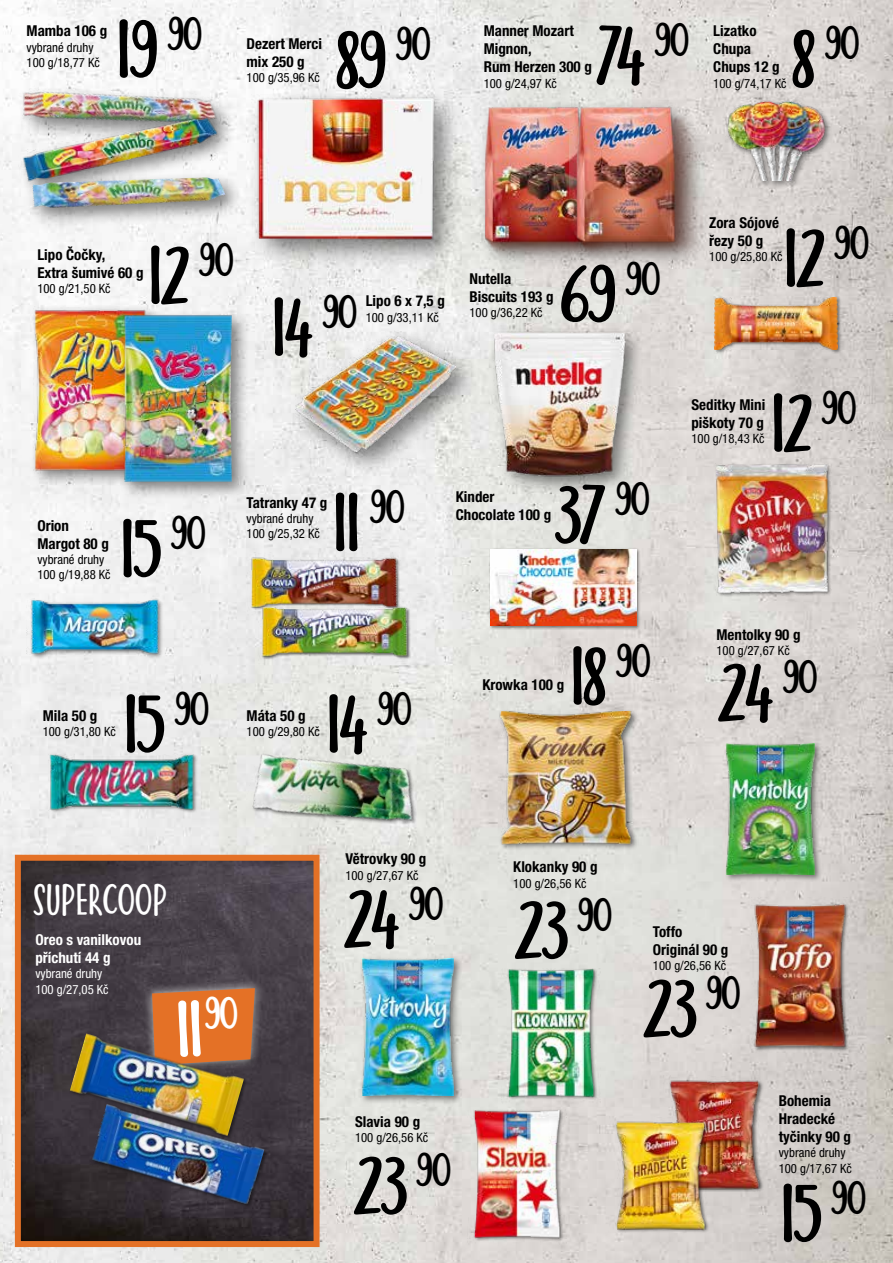
<style>
.page{position:relative;width:893px;height:1263px;background:#fff}
.page>*{position:absolute;margin:0;border:0;box-sizing:border-box;transform-origin:0 0}
.t1{font:700 82.5px/161.6px "Nuit";color:#000}
.t2{font:700 79.5px "Nuit";color:#fff}
.t3{font:700 48.15px "Nuit";color:#000}
.t4{font:700 37.5px "Nuit";letter-spacing:.04em;color:#fff}
.t5{font:700 condensed 15px/18px "Helvetica Neue LT Pro";color:#000}
.t6{font:700 condensed 15px/18px "Helvetica Neue LT Pro";color:#fff}
.t7{font:condensed 12.75px/15.3px "Helvetica Neue LT Pro";color:#000}
.t8{font:condensed 12.75px/15.3px "Helvetica Neue LT Pro";color:#fff}
.s1{font-size:82.5px}
</style>
<div class="page">
<img style="left:0;top:0;width:893px;height:1263px">
<img style="left:22px;top:862px;width:291px;height:378px">
<div style="left:15px;top:855px;width:305px;height:392px;border:6px solid #e47126"></div>
<div style="left:143px;top:979px;width:122px;height:95px;background:#fff;opacity:.75"></div>
<div style="left:725px;top:100px;width:106px;height:88px;background:#000;opacity:.49"></div>
<img style="left:725px;top:78px;width:103px;height:103px">
<div style="left:714px;top:296px;width:128px;height:58px;background:#000;opacity:.49"></div>
<img style="left:715px;top:297px;width:123px;height:52px">
<img style="left:459px;top:317px;width:199px;height:180px">
<div style="left:29px;top:303px;width:135px;height:185px;background:#000;opacity:.49"></div>
<img style="left:7px;top:306px;width:166px;height:167px">
<div style="left:118px;top:310px;width:133px;height:190px;background:#000;opacity:.49"></div>
<img style="left:123px;top:315px;width:108px;height:166px">
<div style="left:288px;top:329px;width:195px;height:150px;background:#000;opacity:.49"></div>
<img style="left:296px;top:323px;width:160px;height:133px">
<div style="left:249px;top:89px;width:213px;height:180px;background:#000;opacity:.49"></div>
<img style="left:199px;top:41px;width:292px;height:224px">
<div style="left:471px;top:91px;width:154px;height:183px;background:#000;opacity:.49"></div>
<img style="left:477px;top:91px;width:86px;height:166px">
<div style="left:563px;top:91px;width:155px;height:183px;background:#000;opacity:.49"></div>
<img style="left:569px;top:91px;width:141px;height:166px">
<img style="left:0;top:29px;width:243px;height:160px">
<div style="left:19px;top:112px;width:217px;height:88px;background:#000;opacity:.49"></div>
<img style="left:19px;top:113px;width:204px;height:74px">
<div style="left:27px;top:171px;width:218px;height:57px;background:#000;opacity:.49"></div>
<img style="left:32px;top:177px;width:195px;height:31px">
<img style="left:654px;top:1057px;width:120px;height:151px">
<img style="left:600px;top:1099px;width:120px;height:151px">
<div style="left:724px;top:741px;width:98px;height:141px;background:#000;opacity:.49"></div>
<img style="left:726px;top:743px;width:88px;height:132px">
<div style="left:498px;top:708px;width:141px;height:143px;background:#000;opacity:.49"></div>
<img style="left:464px;top:711px;width:203px;height:142px">
<div style="left:359px;top:956px;width:104px;height:149px;background:#000;opacity:.49"></div>
<img style="left:361px;top:958px;width:92px;height:137px">
<img style="left:27px;top:584px;width:138px;height:84px">
<div style="left:489px;top:547px;width:152px;height:83px;background:#000;opacity:.49"></div>
<img style="left:490px;top:549px;width:146px;height:76px">
<div style="left:715px;top:463px;width:117px;height:134px;background:#000;opacity:.49"></div>
<img style="left:716px;top:464px;width:116px;height:132px">
<div style="left:49px;top:754px;width:149px;height:60px;background:#000;opacity:.49"></div>
<img style="left:49px;top:754px;width:146px;height:56px">
<img style="left:241px;top:723px;width:188px;height:135px">
<img style="left:502px;top:959px;width:99px;height:147px">
<img style="left:743px;top:898px;width:117px;height:159px">
<img style="left:467px;top:1100px;width:99px;height:147px">
<img style="left:239px;top:534px;width:171px;height:103px">
<img style="left:249px;top:584px;width:172px;height:103px">
<img style="left:55px;top:983px;width:203px;height:203px">
<img style="left:76px;top:1053px;width:203px;height:203px">
<p class="t5" style="left:27px;top:22px;width:82px">Mamba 106 g</p>
<p class="t7" style="left:27px;top:39px;width:75px">vybrané druhy<br>100 g/18,77 Kč</p>
<h1 class="t1" style="left:117px;top:-32px;width:86px">19 <sup>90</sup></h1>
<p class="t5" style="left:247px;top:34px;width:77px">Dezert Merci mix 250 g</p>
<p class="t7" style="left:247px;top:70px;width:75px">100 g/35,96 Kč</p>
<h1 class="t1" style="left:337px;top:-21px;width:95px">89 <sup>90</sup></h1>
<h1 class="t1" style="left:597px;top:-26px;width:93px">74 <sup>90</sup></h1>
<h3 class="t3" style="left:793px;top:14px;width:68px"><span class="s1">8</span>90</h3>
<p class="t5" style="left:713px;top:22px;width:68px">Lizatko<br>Chupa<br>Chups 12 g</p>
<p class="t7" style="left:713px;top:75px;width:75px">100 g/74,17 Kč</p>
<p class="t5" style="left:484px;top:22px;width:110px">Manner Mozart<br>Mignon,<br>Rum Herzen 300 g</p>
<p class="t7" style="left:484px;top:75px;width:75px">100 g/24,97 Kč</p>
<p class="t5" style="left:37px;top:245px;width:108px">Lipo Čočky,<br>Extra šumivé 60 g</p>
<p class="t7" style="left:37px;top:281px;width:75px">100 g/21,50 Kč</p>
<h1 class="t1" style="left:149px;top:194px;width:86px">12 <sup>90</sup></h1>
<h1 class="t1" style="left:273px;top:246px;width:86px">14 <sup>90</sup></h1>
<p class="t5" style="left:366px;top:292px;width:81px">Lipo 6 x 7,5 g</p>
<p class="t7" style="left:366px;top:309px;width:75px">100 g/33,11 Kč</p>
<p class="t5" style="left:469px;top:269px;width:86px">Nutella<br>Biscuits 193 g</p>
<p class="t7" style="left:469px;top:305px;width:75px">100 g/36,22 Kč</p>
<h1 class="t1" style="left:561px;top:213px;width:100px">69 <sup>90</sup></h1>
<p class="t5" style="left:709px;top:213px;width:71px">Zora Sójové řezy 50 g</p>
<p class="t7" style="left:709px;top:249px;width:75px">100 g/25,80 Kč</p>
<h1 class="t1" style="left:784px;top:177px;width:86px">12 <sup>90</sup></h1>
<p class="t5" style="left:691px;top:395px;width:75px">Seditky Mini piškoty 70 g</p>
<p class="t7" style="left:691px;top:431px;width:75px">100 g/18,43 Kč</p>
<h1 class="t1" style="left:772px;top:342px;width:86px">12 <sup>90</sup></h1>
<p class="t5" style="left:37px;top:516px;width:73px">Orion<br>Margot 80 g</p>
<p class="t7" style="left:37px;top:552px;width:75px">vybrané druhy<br>100 g/19,88 Kč</p>
<h1 class="t1" style="left:121px;top:468px;width:86px">15 <sup>90</sup></h1>
<p class="t5" style="left:247px;top:493px;width:82px">Tatranky 47 g</p>
<p class="t7" style="left:247px;top:511px;width:75px">vybrané druhy<br>100 g/25,32 Kč</p>
<h1 class="t1" style="left:334px;top:441px;width:72px">11 <sup>90</sup></h1>
<p class="t5" style="left:43px;top:706px;width:56px">Mila 50 g</p>
<p class="t7" style="left:43px;top:723px;width:75px">100 g/31,80 Kč</p>
<h1 class="t1" style="left:125px;top:643px;width:86px">15 <sup>90</sup></h1>
<h1 class="t1" style="left:327px;top:643px;width:86px">14 <sup>90</sup></h1>
<p class="t5" style="left:247px;top:706px;width:61px">Máta 50 g</p>
<p class="t7" style="left:247px;top:723px;width:75px">100 g/29,80 Kč</p>
<h1 class="t1" style="left:555px;top:433px;width:97px">37 <sup>90<br></sup>18 <sup>90</sup></h1>
<p class="t5" style="left:456px;top:487px;width:97px">Kinder<br>Chocolate 100 g</p>
<p class="t5" style="left:482px;top:675px;width:83px">Krowka 100 g</p>
<p class="t5" style="left:716px;top:625px;width:86px">Mentolky 90 g</p>
<p class="t7" style="left:716px;top:643px;width:75px">100 g/27,67 Kč</p>
<h1 class="t1" style="left:719px;top:611px;width:99px">24 <sup>90</sup></h1>
<h3 class="t4" style="left:34px;top:875px;width:134px">SUPERCOOP</h3>
<p class="t6" style="left:35px;top:930px;width:107px">Oreo s vanilkovou příchutí 44 g</p>
<p class="t8" style="left:35px;top:966px;width:75px">vybrané druhy<br>100 g/27,05 Kč</p>
<h2 class="t2" style="left:175px;top:983px;width:63px;rotate:-2deg">11<sup>90</sup></h2>
<p class="t5" style="left:345px;top:850px;width:83px">Větrovky 90 g</p>
<p class="t7" style="left:345px;top:867px;width:75px">100 g/27,67 Kč</p>
<h1 class="t1" style="left:345px;top:838px;width:99px">24 <sup>90</sup></h1>
<p class="t5" style="left:513px;top:858px;width:86px">Klokanky 90 g</p>
<p class="t7" style="left:513px;top:875px;width:75px">100 g/26,56 Kč</p>
<h1 class="t1" style="left:516px;top:849px;width:97px">23 <sup>90</sup></h1>
<p class="t5" style="left:653px;top:922px;width:77px">Toffo<br>Originál 90 g</p>
<p class="t7" style="left:653px;top:958px;width:75px">100 g/26,56 Kč</p>
<h1 class="t1" style="left:645px;top:927px;width:97px">23 <sup>90</sup></h1>
<p class="t5" style="left:355px;top:1112px;width:67px">Slavia 90 g</p>
<p class="t7" style="left:355px;top:1130px;width:75px">100 g/26,56 Kč</p>
<h1 class="t1" style="left:355px;top:1104px;width:97px">23 <sup>90</sup></h1>
<p class="t5" style="left:779px;top:1091px;width:74px">Bohemia<br>Hradecké tyčinky 90 g</p>
<p class="t7" style="left:779px;top:1145px;width:75px">vybrané druhy<br>100 g/17,67 Kč</p>
<h1 class="t1" style="left:781px;top:1132px;width:86px">15 <sup>90</sup></h1>
</div>
